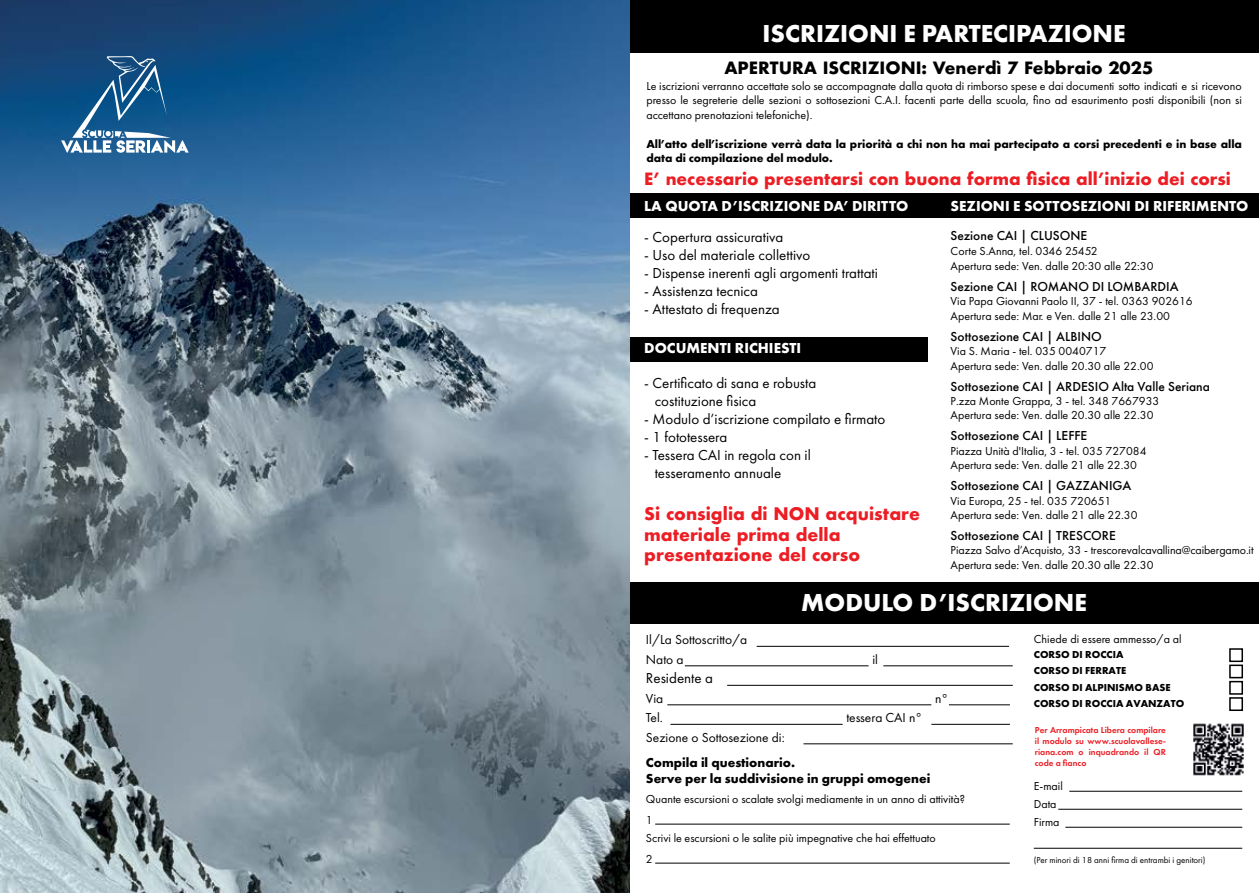
<style>
.page{position:relative;width:1259px;height:893px;background:#fff}
.page>*{position:absolute;margin:0;border:0;box-sizing:border-box;transform-origin:0 0}
.t1{font:700 25.5px "Futura PT";color:#fff}
.t2{font:700 16.8px/20.2px "Futura";color:#ed1d24}
.t3{font:700 16.5px "Futura";color:#ed1d24}
.t4{font:700 16.5px "Futura";color:#000}
.t5{font:15px/18px "Futura PT";color:#000}
.t6{font:700 15px "Futura PT";color:#fff}
.t7{font:500 13.5px "Futura PT";color:#000}
.t8{font:13.5px/19.5px "Futura PT";color:#000}
.t9{font:700 13.5px/16.2px "Futura PT";color:#000}
.t10{font:12px/14.4px "Futura PT";color:#000}
.t11{font:700 12px/14.4px "Futura PT";color:#000}
.t12{font:700 10.5px/16.4px "Futura PT";color:#000}
.t13{font:600 9px/10.8px "Futura PT";color:#ed1d24;text-align:justify}
.t14{font:9px "Futura PT";color:#000}
</style>
<div class="page">
<div style="left:629px;top:193px;width:630px;height:25px;background:#000"></div>
<div style="left:629px;top:337px;width:299px;height:25px;background:#000"></div>
<div style="left:629px;top:0;width:630px;height:52px;background:#000"></div>
<div style="left:629px;top:583px;width:630px;height:41px;background:#000"></div>
<hr style="left:756px;top:646px;width:253px;height:1px;background:#000">
<hr style="left:685px;top:665px;width:183px;height:1px;background:#000">
<hr style="left:883px;top:665px;width:129px;height:1px;background:#000">
<hr style="left:727px;top:685px;width:285px;height:1px;background:#000">
<hr style="left:667px;top:704px;width:264px;height:1px;background:#000">
<hr style="left:949px;top:704px;width:61px;height:1px;background:#000">
<hr style="left:670px;top:724px;width:172px;height:1px;background:#000">
<hr style="left:931px;top:724px;width:79px;height:1px;background:#000">
<hr style="left:803px;top:743px;width:209px;height:1px;background:#000">
<hr style="left:1069px;top:791px;width:173px;height:1px;background:#000">
<hr style="left:1058px;top:809px;width:184px;height:1px;background:#000">
<hr style="left:1065px;top:827px;width:177px;height:1px;background:#000">
<hr style="left:1033px;top:848px;width:209px;height:1px;background:#000">
<div style="left:1229px;top:648px;width:14px;height:14px;border:2px solid #000"></div>
<div style="left:1229px;top:665px;width:14px;height:13px;border:2px solid #000"></div>
<div style="left:1229px;top:697px;width:14px;height:14px;border:2px solid #000"></div>
<img style="left:1193px;top:723px;width:51px;height:53px">
<hr style="left:655px;top:824px;width:354px;height:1px;background:#000">
<hr style="left:655px;top:863px;width:354px;height:1px;background:#000">
<div style="left:1229px;top:681px;width:14px;height:14px;border:2px solid #000"></div>
<img style="left:0;top:0;width:629px;height:893px">
<svg style="left:61px;top:56px;width:128px;height:97px;background:#346c9a"></svg>
<h1 class="t1" style="left:762px;top:17px;width:364px">ISCRIZIONI E PARTECIPAZIONE</h1>
<h3 class="t4" style="left:724px;top:56px;width:430px">APERTURA ISCRIZIONI: Venerdì 7 Febbraio 2025</h3>
<p class="t10" style="left:646px;top:79px;width:597px;text-align:justify">Le iscrizioni verranno accettate solo se accompagnate dalla quota di rimborso spese e dai documenti sotto indicati e si ricevono presso le segreterie delle sezioni o sottosezioni C.A.I. facenti parte della scuola, fino ad esaurimento posti disponibili (non si accettano prenotazioni telefoniche).</p>
<p class="t11" style="left:646px;top:136px;width:597px">All’atto dell’iscrizione verrà data la priorità a chi non ha mai partecipato a corsi precedenti e in base alla data di compilazione del modulo.</p>
<p class="t6" style="left:644px;top:196px;width:266px">LA QUOTA D’ISCRIZIONE DA’ DIRITTO</p>
<p class="t6" style="left:950px;top:196px;width:299px">SEZIONI E SOTTOSEZIONI DI RIFERIMENTO</p>
<h3 class="t3" style="left:644px;top:167px;width:588px">E’ necessario presentarsi con buona forma fisica all’inizio dei corsi</h3>
<p class="t5" style="left:644px;top:228px;width:141px">- Copertura assicurativa</p>
<p class="t5" style="left:644px;top:246px;width:168px">- Uso del materiale collettivo</p>
<p class="t5" style="left:644px;top:264px;width:235px">- Dispense inerenti agli argomenti trattati</p>
<p class="t5" style="left:644px;top:282px;width:115px">- Assistenza tecnica</p>
<p class="t5" style="left:644px;top:300px;width:137px">- Attestato di frequenza</p>
<p class="t6" style="left:644px;top:339px;width:159px">DOCUMENTI RICHIESTI</p>
<p class="t5" style="left:655px;top:374px;width:163px;text-indent:-10px">- Certificato di sana e robusta costituzione fisica</p>
<p class="t5" style="left:644px;top:410px;width:243px">- Modulo d’iscrizione compilato e firmato</p>
<p class="t5" style="left:644px;top:428px;width:85px">- 1 fototessera</p>
<p class="t5" style="left:655px;top:446px;width:158px;text-indent:-10px">- Tessera CAI in regola con il tesseramento annuale</p>
<h2 class="t2" style="left:644px;top:504px;width:277px">Si consiglia di NON acquistare materiale prima della presentazione del corso</h2>
<p class="t7" style="left:950px;top:227px;width:138px">Sezione CAI | CLUSONE</p>
<p class="t10" style="left:950px;top:243px;width:204px;line-height:15px">Corte S.Anna, tel. 0346 25452<br>Apertura sede: Ven. dalle 20:30 alle 22:30</p>
<p class="t7" style="left:950px;top:278px;width:229px">Sezione CAI | ROMANO DI LOMBARDIA</p>
<p class="t10" style="left:950px;top:294px;width:243px">Via Papa Giovanni Paolo II, 37 - tel. 0363 902616<br>Apertura sede: Mar. e Ven. dalle 21 alle 23.00</p>
<p class="t7" style="left:950px;top:328px;width:153px">Sottosezione CAI | ALBINO</p>
<p class="t10" style="left:950px;top:344px;width:204px">Via S. Maria - tel. 035 0040717<br>Apertura sede: Ven. dalle 20.30 alle 22.00</p>
<p class="t7" style="left:950px;top:378px;width:261px">Sottosezione CAI | ARDESIO Alta Valle Seriana</p>
<p class="t10" style="left:950px;top:394px;width:210px">P.zza Monte Grappa, 3 - tel. 348 7667933<br>Apertura sede: Ven. dalle 20.30 alle 22.30</p>
<p class="t7" style="left:950px;top:428px;width:138px">Sottosezione CAI | LEFFE</p>
<p class="t10" style="left:950px;top:443px;width:197px">Piazza Unità d'Italia, 3 - tel. 035 727084<br>Apertura sede: Ven. dalle 21 alle 22.30</p>
<p class="t7" style="left:950px;top:477px;width:182px">Sottosezione CAI | GAZZANIGA</p>
<p class="t10" style="left:950px;top:493px;width:188px">Via Europa, 25 - tel. 035 720651<br>Apertura sede: Ven. dalle 21 alle 22.30</p>
<p class="t7" style="left:950px;top:527px;width:167px">Sottosezione CAI | TRESCORE</p>
<p class="t10" style="left:950px;top:543px;width:304px">Piazza Salvo d’Acquisto, 33 - trescorevalcavallina@caibergamo.it<br>Apertura sede: Ven. dalle 20.30 alle 22.30</p>
<h1 class="t1" style="left:801px;top:586px;width:287px">MODULO D’ISCRIZIONE</h1>
<p class="t8" style="left:646px;top:630px;width:103px">Il/La Sottoscritto/a<br>Nato a</p>
<p class="t8" style="left:872px;top:649px;width:7px">il</p>
<p class="t5" style="left:646px;top:669px;width:68px">Residente a</p>
<p class="t8" style="left:646px;top:688px;width:19px">Via</p>
<p class="t8" style="left:935px;top:688px;width:15px">n°</p>
<p class="t8" style="left:646px;top:708px;width:19px">Tel.</p>
<p class="t8" style="left:846px;top:708px;width:77px">tessera CAI n°</p>
<p class="t8" style="left:646px;top:727px;width:140px">Sezione o Sottosezione di:</p>
<p class="t9" style="left:646px;top:754px;width:286px">Compila il questionario.<br>Serve per la suddivisione in gruppi omogenei</p>
<p class="t10" style="left:646px;top:788px;width:320px;line-height:21.1px">Quante escursioni o scalate svolgi mediamente in un anno di attività?<br>1</p>
<p class="t10" style="left:646px;top:827px;width:291px;line-height:21.1px">Scrivi le escursioni o le salite più impegnative che hai effettuato<br>2</p>
<p class="t10" style="left:1033px;top:631px;width:149px">Chiede di essere ammesso/a al</p>
<p class="t12" style="left:1033px;top:646px;width:94px">CORSO DI ROCCIA<br>CORSO DI FERRATE</p>
<p class="t12" style="left:1033px;top:695px;width:152px">CORSO DI ROCCIA AVANZATO</p>
<p class="t13" style="left:1035px;top:725px;width:133px">Per Arrampicata Libera compilare il modulo su www.scuolavallese&shy;riana.com o inquadrando il QR code a fianco</p>
<p class="t12" style="left:1033px;top:679px;width:138px">CORSO DI ALPINISMO BASE</p>
<p class="t10" style="left:1033px;top:776px;width:31px;line-height:18px">E-mail<br>Data<br>Firma</p>
<p class="t14" style="left:1033px;top:855px;width:173px">(Per minori di 18 anni firma di entrambi i genitori)</p>
</div>
